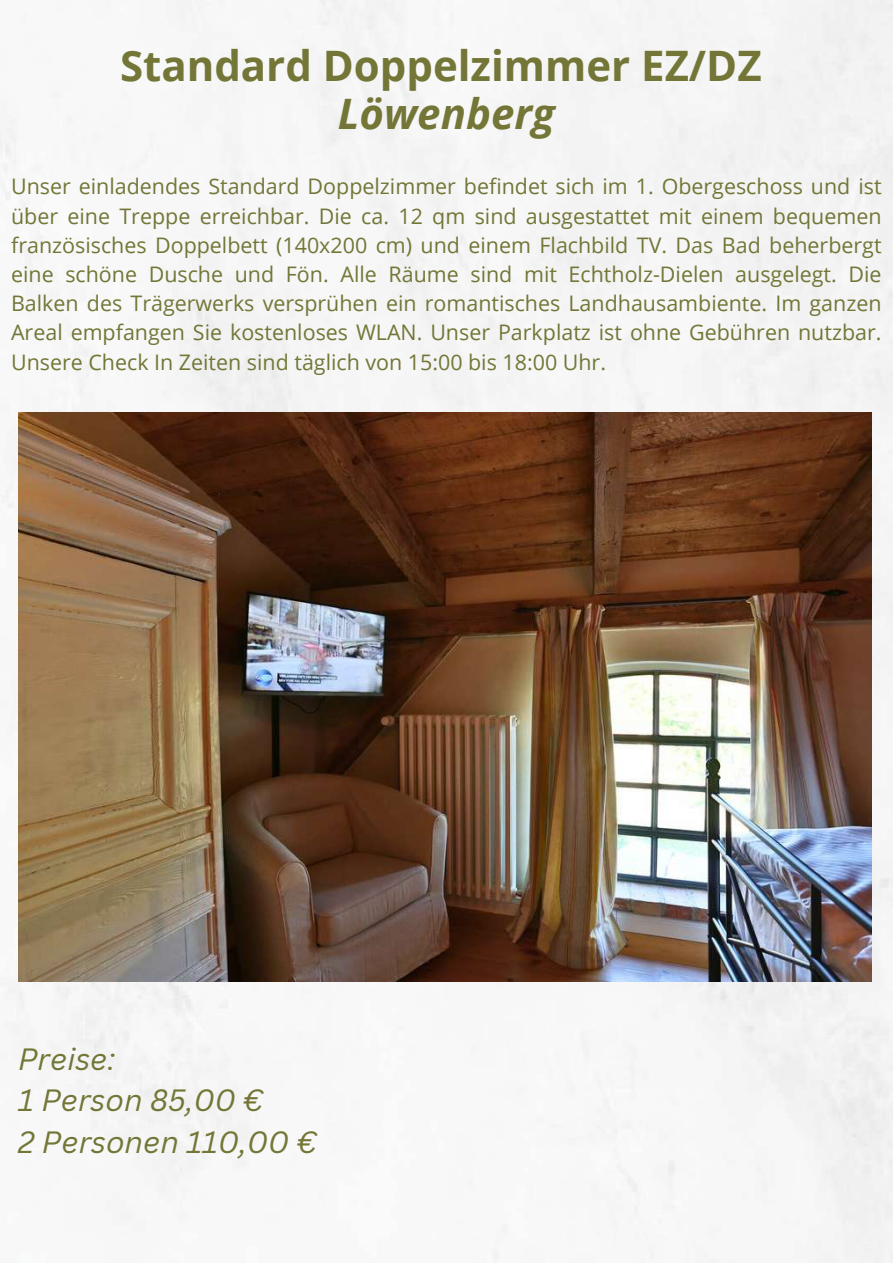
<style>
.page{position:relative;width:893px;height:1264px;background:#fff}
.page>*{position:absolute;margin:0;border:0;box-sizing:border-box;transform-origin:0 0}
.t1{font:700 42px "Open Sans";color:#737636}
.t2{font:italic 700 42px "Open Sans";color:#737636}
.t3{font:italic 30px/41.5px "Canva Sans";color:#737636}
.t4{font:21.45px/29.2px "Open Sans";color:#737636;text-align:justify}
</style>
<div class="page">
<img style="left:0;top:0;width:892px;height:1262px">
<img style="left:18px;top:412px;width:853px;height:569px">
<h1 class="t1" style="left:120px;top:36px;width:643px">Standard Doppelzimmer EZ/DZ</h1>
<h1 class="t2" style="left:338px;top:84px;width:218px">Löwenberg</h1>
<p class="t4" style="left:11px;top:171px;width:871px">Unser einladendes Standard Doppelzimmer befindet sich im 1. Obergeschoss und ist über eine Treppe erreichbar. Die ca. 12 qm sind ausgestattet mit einem bequemen französisches Doppelbett (140x200 cm) und einem Flachbild TV. Das Bad beherbergt eine schöne Dusche und Fön. Alle Räume sind mit Echtholz-Dielen ausgelegt. Die Balken des Trägerwerks versprühen ein romantisches Landhausambiente. Im ganzen Areal empfangen Sie kostenloses WLAN. Unser Parkplatz ist ohne Gebühren nutzbar.<br>Unsere Check In Zeiten sind täglich von 15:00 bis 18:00 Uhr.</p>
<h2 class="t3" style="left:18px;top:1037px;width:300px">Preise:<br>1 Person 85,00 €<br>2 Personen 110,00 €</h2>
</div>
